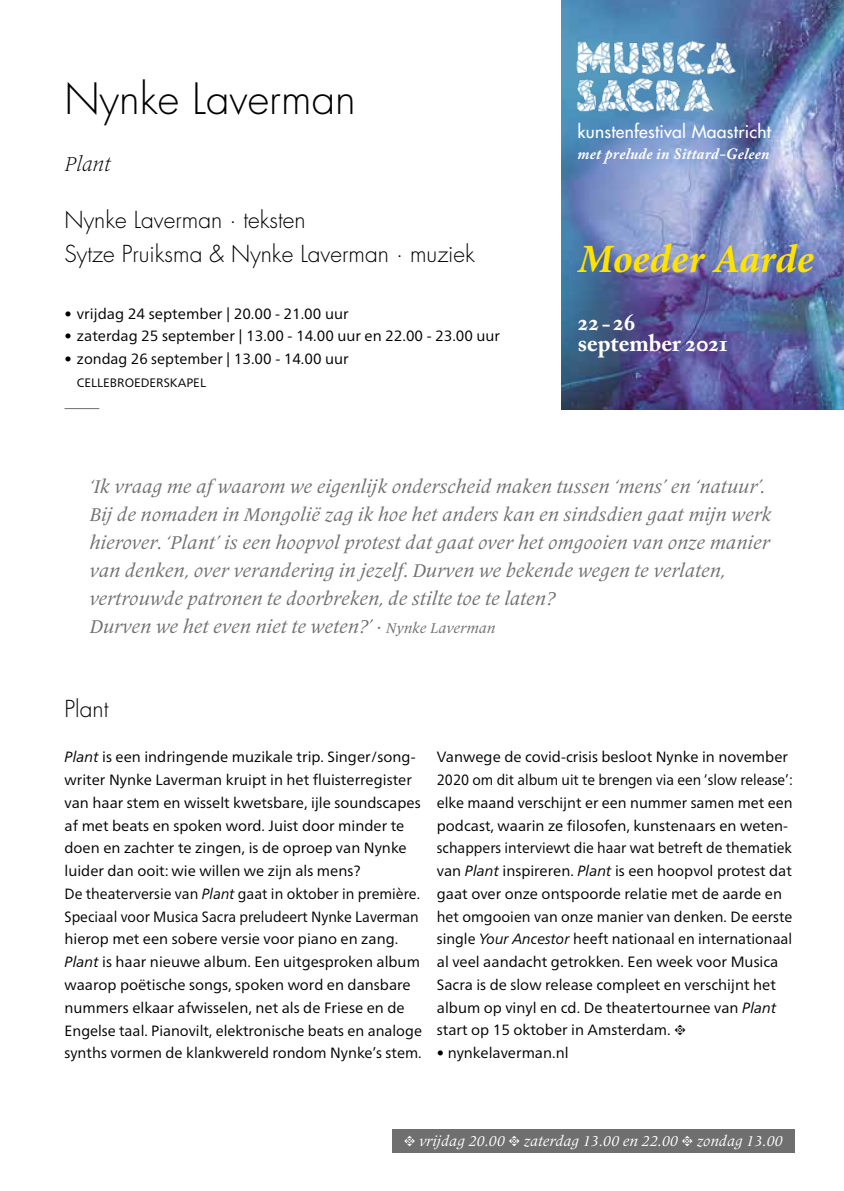
<style>
.page{position:relative;width:844px;height:1191px;background:#fff}
.page>*{position:absolute;margin:0;border:0;box-sizing:border-box;transform-origin:0 0}
.t1{font:300 42px "Futura";color:#000}
.t2{font:italic 700 40.25px "Minion Pro";color:#ffe200}
.t3{font:700 23.62px/20.5px "Adobe Caslon Pro";color:#fff}
.t4{font:300 22.75px/34.1px "Futura";color:#000}
.t5{font:italic 300 21px "Frutiger Serif LT Pro";color:#000}
.t6{font:italic 19.25px/28px "Frutiger Serif LT Pro";color:#706f6f}
.t7{font:17.5px "Futura";letter-spacing:.015em;color:#fff}
.t8{font:italic 700 15.75px "Adobe Caslon Pro";letter-spacing:.015em;color:#fff}
.t9{font:14.88px/22.8px "Frutiger Neue LT Pro";color:#000}
.t10{font:italic 14.88px "Frutiger Serif LT Pro";color:#fff}
.t11{font:12.25px "Frutiger Neue LT Pro";color:#000}
.s1{font-size:14.88px}
.s2{font-style:italic}
.s3{font-family:"Type Embellishments One Let Plain"}
.s4{font-family:"Type Embellishments One Let Plain";font-style:normal}
</style>
<div class="page">
<div style="left:392px;top:1129px;width:402px;height:24px;background:#706f6f"></div>
<hr style="left:64px;top:408px;width:35px;height:1px;background:#706f6f">
<img style="left:561px;top:0;width:282px;height:410px">
<img style="left:576px;top:40px;width:160px;height:37px">
<img style="left:565px;top:76px;width:160px;height:37px">
<h1 class="t1" style="left:64px;top:71px;width:293px">Nynke Laverman</h1>
<h3 class="t5" style="left:64px;top:151px;width:47px">Plant</h3>
<h3 class="t4" style="left:64px;top:202px;width:412px">Nynke Laverman · teksten<br>Sytze Pruiksma &amp; Nynke Laverman · muziek</h3>
<p class="t9" style="left:64px;top:302px;width:285px">• vrijdag 24 september | 20.00 - 21.00 uur</p>
<p class="t9" style="left:64px;top:325px;width:437px">• zaterdag 25 september | 13.00 - 14.00 uur en 22.00 - 23.00 uur</p>
<p class="t9" style="left:64px;top:347px;width:286px">• zondag 26 september | 13.00 - 14.00 uur</p>
<p class="t11" style="left:77px;top:375px;width:130px">CELLEBROEDERSKAPEL</p>
<p class="t7" style="left:577px;top:120px;width:195px">kunstenfestival Maastricht</p>
<p class="t8" style="left:577px;top:144px;width:193px">met prelude in Sittard-Geleen</p>
<h2 class="t2" style="left:578px;top:230px;width:237px">Moeder Aarde</h2>
<h3 class="t3" style="left:578px;top:312px;width:151px">22-26 september 2021</h3>
<p class="t6" style="left:89px;top:472px;width:683px">‘Ik vraag me af waarom we eigenlijk onderscheid maken tussen ‘mens’ en ‘natuur’.<br>Bij de nomaden in Mongolië zag ik hoe het anders kan en sindsdien gaat mijn werk hierover. ‘Plant’ is een hoopvol protest dat gaat over het omgooien van onze manier van denken, over verandering in jezelf. Durven we bekende wegen te verlaten, vertrouwde patronen te doorbreken, de stilte toe te laten?<br>Durven we het even niet te weten?’ · <span class="s1">Nynke Laverman</span></p>
<h3 class="t4" style="left:64px;top:692px;width:45px">Plant</h3>
<p class="t9" style="left:64px;top:745px;width:359px"><span class="s2">Plant</span> is een indringende muzikale trip. Singer/song&shy;writer Nynke Laverman kruipt in het fluisterregister van haar stem en wisselt kwetsbare, ijle soundscapes af met beats en spoken word. Juist door minder te doen en zachter te zingen, is de oproep van Nynke luider dan ooit: wie willen we zijn als mens?<br>De theaterversie van <span class="s2">Plant</span> gaat in oktober in première.<br>Speciaal voor Musica Sacra preludeert Nynke Laverman hierop met een sobere versie voor piano en zang.<br><span class="s2">Plant</span> is haar nieuwe album. Een uitgesproken album waarop poëtische songs, spoken word en dansbare nummers elkaar afwisselen, net als de Friese en de Engelse taal. Pianovilt, elektronische beats en analoge synths vormen de klankwereld rondom Nynke’s stem.</p>
<p class="t9" style="left:437px;top:745px;width:357px">Vanwege de covid-crisis besloot Nynke in november 2020 om dit album uit te brengen via een ‘slow release’: elke maand verschijnt er een nummer samen met een podcast, waarin ze filosofen, kunstenaars en weten&shy;schappers interviewt die haar wat betreft de thematiek van <span class="s2">Plant</span> inspireren. <span class="s2">Plant</span> is een hoopvol protest dat gaat over onze ontspoorde relatie met de aarde en het omgooien van onze manier van denken. De eerste single <span class="s2">Your Ancestor</span> heeft nationaal en internationaal al veel aandacht getrokken. Een week voor Musica Sacra is de slow release compleet en verschijnt het album op vinyl en cd. De theatertournee van <span class="s2">Plant </span>start op 15 oktober in Amsterdam. <span class="s3">t</span></p>
<p class="t9" style="left:437px;top:1041px;width:133px">• nynkelaverman.nl</p>
<p class="t10" style="left:403px;top:1131px;width:380px"><span class="s4">t</span> vrijdag 20.00 <span class="s4">t</span> zaterdag 13.00 en 22.00 <span class="s4">t</span> zondag 13.00</p>
</div>
